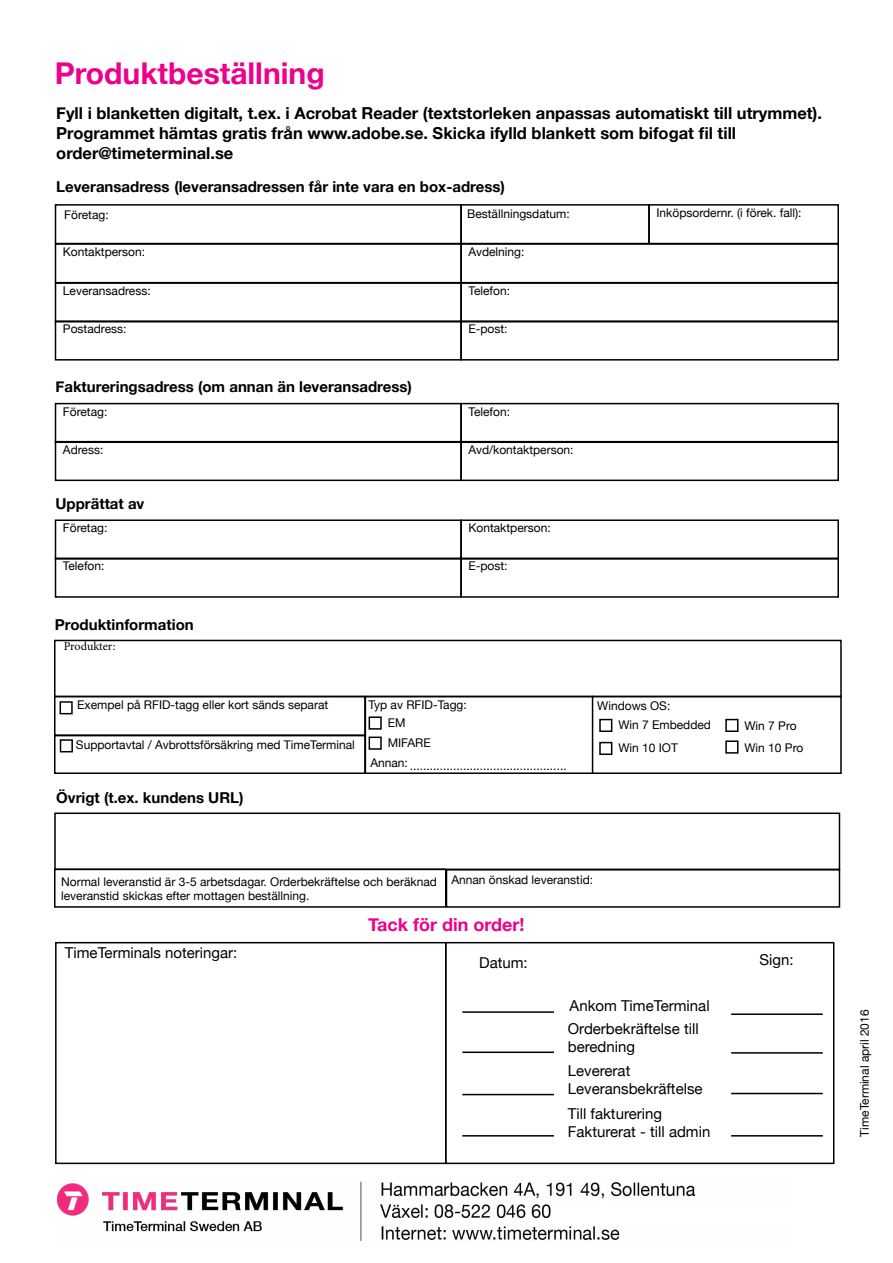
<style>
.page{position:relative;width:893px;height:1263px;background:#fff}
.page>*{position:absolute;margin:0;border:0;box-sizing:border-box;transform-origin:0 0}
.t1{font:700 30px "Helvetica Neue";color:#ec008c}
.t2{font:700 18px "Helvetica Neue";color:#ec008c}
.t3{font:700 16.5px/19.8px "Helvetica Neue";color:#000}
.t4{font:700 15px "Helvetica Neue";color:#000}
.t5{font:15px/23.4px "Helvetica Neue";color:#000}
.t6{font:12px/14.4px "Helvetica Neue";color:#000}
.t7{font:12px "Minion Pro";letter-spacing:-.01em;color:#000}
</style>
<div class="page">
<div style="left:55px;top:204px;width:407px;height:40px;border:2px solid #000"></div>
<div style="left:55px;top:243px;width:407px;height:40px;border:2px solid #000"></div>
<div style="left:55px;top:282px;width:407px;height:40px;border:2px solid #000"></div>
<div style="left:55px;top:403px;width:407px;height:40px;border:2px solid #000"></div>
<div style="left:55px;top:519px;width:407px;height:41px;border:2px solid #000"></div>
<div style="left:55px;top:320px;width:407px;height:41px;border:2px solid #000"></div>
<div style="left:55px;top:441px;width:407px;height:40px;border:2px solid #000"></div>
<div style="left:55px;top:557px;width:407px;height:41px;border:2px solid #000"></div>
<div style="left:648px;top:204px;width:191px;height:40px;border:2px solid #000"></div>
<div style="left:460px;top:204px;width:190px;height:40px;border:2px solid #000"></div>
<div style="left:460px;top:243px;width:379px;height:40px;border:2px solid #000"></div>
<div style="left:460px;top:282px;width:379px;height:40px;border:2px solid #000"></div>
<div style="left:460px;top:403px;width:379px;height:40px;border:2px solid #000"></div>
<div style="left:460px;top:519px;width:379px;height:41px;border:2px solid #000"></div>
<div style="left:460px;top:320px;width:379px;height:41px;border:2px solid #000"></div>
<div style="left:460px;top:441px;width:379px;height:40px;border:2px solid #000"></div>
<div style="left:460px;top:557px;width:379px;height:41px;border:2px solid #000"></div>
<div style="left:54px;top:640px;width:788px;height:57px;border:2px solid #000"></div>
<div style="left:54px;top:696px;width:312px;height:40px;border:2px solid #000"></div>
<div style="left:54px;top:868px;width:392px;height:40px;border:2px solid #000"></div>
<div style="left:54px;top:735px;width:312px;height:39px;border:2px solid #000"></div>
<div style="left:446px;top:869px;width:394px;height:39px;border:2px solid #000"></div>
<div style="left:55px;top:942px;width:391px;height:222px;border:2px solid #000"></div>
<div style="left:445px;top:942px;width:389px;height:222px;border:2px solid #000"></div>
<img style="left:57px;top:1181px;width:639px;height:60px">
<div style="left:60px;top:739px;width:13px;height:13px;border:2px solid #000"></div>
<div style="left:60px;top:701px;width:13px;height:13px;border:2px solid #000"></div>
<div style="left:365px;top:696px;width:477px;height:78px;border:2px solid #000"></div>
<div style="left:369px;top:716px;width:13px;height:14px;border:2px solid #000"></div>
<div style="left:599px;top:719px;width:13px;height:13px;border:2px solid #000"></div>
<div style="left:725px;top:719px;width:13px;height:13px;border:2px solid #000"></div>
<div style="left:725px;top:740px;width:13px;height:14px;border:2px solid #000"></div>
<div style="left:599px;top:742px;width:13px;height:13px;border:2px solid #000"></div>
<div style="left:369px;top:736px;width:13px;height:14px;border:2px solid #000"></div>
<hr style="left:462px;top:1011px;width:92px;height:2px;background:#000">
<hr style="left:731px;top:1013px;width:92px;height:2px;background:#000">
<hr style="left:731px;top:1052px;width:92px;height:2px;background:#000">
<hr style="left:731px;top:1093px;width:92px;height:1px;background:#000">
<hr style="left:731px;top:1135px;width:92px;height:1px;background:#000">
<hr style="left:462px;top:1051px;width:92px;height:2px;background:#000">
<hr style="left:462px;top:1094px;width:92px;height:1px;background:#000">
<hr style="left:462px;top:1135px;width:92px;height:1px;background:#000">
<div style="left:54px;top:812px;width:786px;height:58px;border:2px solid #000"></div>
<hr style="left:592px;top:696px;width:1px;height:77px;background:#000">
<div style="left:552px;top:1202px;width:251px;height:22px;background:#fff"></div>
<h1 class="t1" style="left:55px;top:46px;width:271px">Produktbeställning</h1>
<h3 class="t3" style="left:56px;top:102px;width:767px">Fyll i blanketten digitalt, t.ex. i Acrobat Reader (textstorleken anpassas automatiskt till utrymmet).<br>Programmet hämtas gratis från www.adobe.se. Skicka ifylld blankett som bifogat fil till order@timeterminal.se</h3>
<p class="t4" style="left:56px;top:173px;width:450px">Leveransadress (leveransadressen får inte vara en box-adress)</p>
<p class="t6" style="left:64px;top:207px;width:46px">Företag:</p>
<p class="t6" style="left:467px;top:206px;width:104px">Beställningsdatum:</p>
<p class="t6" style="left:63px;top:244px;width:84px">Kontaktperson:</p>
<p class="t6" style="left:63px;top:283px;width:89px">Leveransadress:</p>
<p class="t6" style="left:63px;top:321px;width:65px">Postadress:</p>
<p class="t4" style="left:56px;top:373px;width:358px">Faktureringsadress (om annan än leveransadress)</p>
<p class="t6" style="left:63px;top:403px;width:46px">Företag:</p>
<p class="t6" style="left:63px;top:441px;width:42px">Adress:</p>
<p class="t4" style="left:56px;top:490px;width:90px">Upprättat av</p>
<p class="t6" style="left:63px;top:520px;width:46px">Företag:</p>
<p class="t6" style="left:63px;top:558px;width:43px">Telefon:</p>
<p class="t4" style="left:55px;top:611px;width:140px">Produktinformation</p>
<p class="t7" style="left:64px;top:638px;width:53px">Produkter:</p>
<p class="t6" style="left:468px;top:244px;width:58px">Avdelning:</p>
<p class="t6" style="left:468px;top:283px;width:43px">Telefon:</p>
<p class="t6" style="left:468px;top:321px;width:41px">E-post:</p>
<p class="t6" style="left:468px;top:403px;width:43px">Telefon:</p>
<p class="t6" style="left:468px;top:441px;width:107px">Avd/kontaktperson:</p>
<p class="t6" style="left:468px;top:520px;width:84px">Kontaktperson:</p>
<p class="t6" style="left:468px;top:558px;width:41px">E-post:</p>
<p class="t6" style="left:656px;top:205px;width:147px">Inköpsordernr. (i förek. fall):</p>
<p class="t6" style="left:77px;top:696px;width:252px">Exempel på RFID-tagg eller kort sänds separat</p>
<p class="t6" style="left:76px;top:737px;width:280px">Supportavtal / Avbrottsförsäkring med TimeTerminal</p>
<p class="t4" style="left:56px;top:784px;width:189px">Övrigt (t.ex. kundens URL)</p>
<p class="t6" style="left:369px;top:697px;width:100px">Typ av RFID-Tagg:</p>
<p class="t6" style="left:597px;top:698px;width:75px">Windows OS:</p>
<p class="t6" style="left:388px;top:714px;width:19px">EM</p>
<p class="t6" style="left:618px;top:717px;width:94px">Win 7 Embedded</p>
<p class="t6" style="left:744px;top:718px;width:54px">Win 7 Pro</p>
<p class="t6" style="left:388px;top:734px;width:45px">MIFARE</p>
<p class="t6" style="left:618px;top:740px;width:61px">Win 10 IOT</p>
<p class="t6" style="left:744px;top:739px;width:60px">Win 10 Pro</p>
<p class="t6" style="left:370px;top:758px;width:198px">Annan: ...............................................</p>
<p class="t6" style="left:61px;top:874px;width:377px">Normal leveranstid är 3-5 arbetsdagar. Orderbekräftelse och beräknad leveranstid skickas efter mottagen beställning.</p>
<p class="t6" style="left:451px;top:871px;width:143px">Annan önskad leveranstid:</p>
<p class="t5" style="left:65px;top:939px;width:174px">TimeTerminals noteringar:</p>
<h2 class="t2" style="left:368px;top:908px;width:158px">Tack för din order!</h2>
<p class="t5" style="left:479px;top:949px;width:50px">Datum:</p>
<p class="t5" style="left:568px;top:993px;width:143px">Ankom TimeTerminal<br>Orderbekräftelse till</p>
<p class="t5" style="left:568px;top:1034px;width:69px">beredning<br>Levererat</p>
<p class="t5" style="left:568px;top:1074px;width:136px;line-height:25.5px">Leveransbekräftelse<br>Till fakturering</p>
<p class="t5" style="left:568px;top:1119px;width:144px">Fakturerat - till admin</p>
<p class="t5" style="left:759px;top:947px;width:36px">Sign:</p>
<p class="t6" style="left:856px;top:1137px;width:129px;rotate:-90deg">TimeTerminal april 2016</p>
</div>
